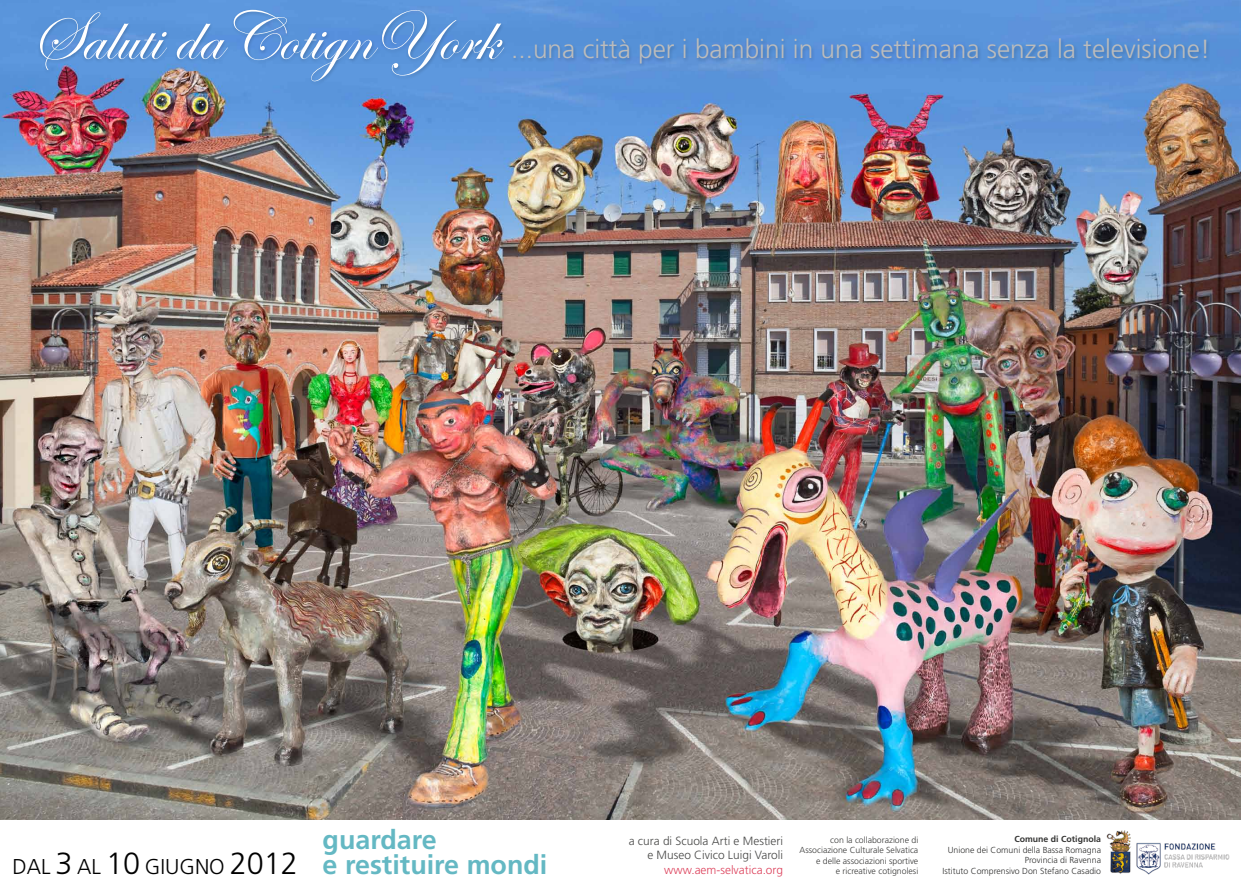
<style>
.page{position:relative;width:1241px;height:886px;background:#fff}
.page>*{position:absolute;margin:0;border:0;box-sizing:border-box;transform-origin:0 0}
.t1{font:70px "Edwardian Script ITC";color:#fff}
.t2{font:700 26.88px/25px "Frutiger";color:#64b8c3}
.t3{font:300 26.25px "Frutiger";color:#bcbcbc}
.t4{font:300 21.44px "Frutiger";color:#000}
.t5{font:300 11.88px/14.2px "Frutiger";color:#4a4a49;text-align:right}
.t6{font:300 11.88px "Frutiger";color:#dd435d}
.t7{font:300 8.75px/10.5px "Frutiger";color:#3c3c3b;text-align:right}
.t8{font:300 8.75px/10.5px "Frutiger";color:#333332;text-align:right}
.t9{font:700 8.75px "Frutiger";color:#333332}
.s1{font-size:30.62px}
</style>
<div class="page">
<img style="left:0;top:0;width:1240px;height:819px">
<div style="left:38px;top:8px;width:1172px;height:78px;background:#000;opacity:.2"></div>
<img style="left:1106px;top:831px;width:25px;height:43px">
<img style="left:1136px;top:842px;width:94px;height:32px">
<h1 class="t1" style="left:31px;top:-1px;width:468px">Saluti daCotignYork</h1>
<h3 class="t3" style="left:511px;top:34px;width:700px">...una città per i bambini in una settimana senza la televisione!</h3>
<h3 class="t4" style="left:12px;top:854px;width:287px">DAL <span class="s1">3</span> AL <span class="s1">10</span> GIUGNO <span class="s1">2012</span></h3>
<h2 class="t2" style="left:322px;top:827px;width:226px">guardare<br>e restituire mondi</h2>
<h3 class="t5" style="left:628px;top:834px;width:156px">a cura di Scuola Arti e Mestieri e Museo Civico Luigi Varoli</h3>
<h3 class="t6" style="left:664px;top:863px;width:120px">www.aem-selvatica.org</h3>
<p class="t7" style="left:799px;top:834px;width:120px">con la collaborazione di<br>Associazione Culturale Selvatica e delle associazioni sportive<br>e ricreative cotignolesi</p>
<p class="t9" style="left:1014px;top:834px;width:88px">Comune di Cotignola</p>
<p class="t8" style="left:942px;top:844px;width:160px">Unione dei Comuni della Bassa Romagna<br>Provincia di Ravenna<br>Istituto Comprensivo Don Stefano Casadio</p>
</div>
